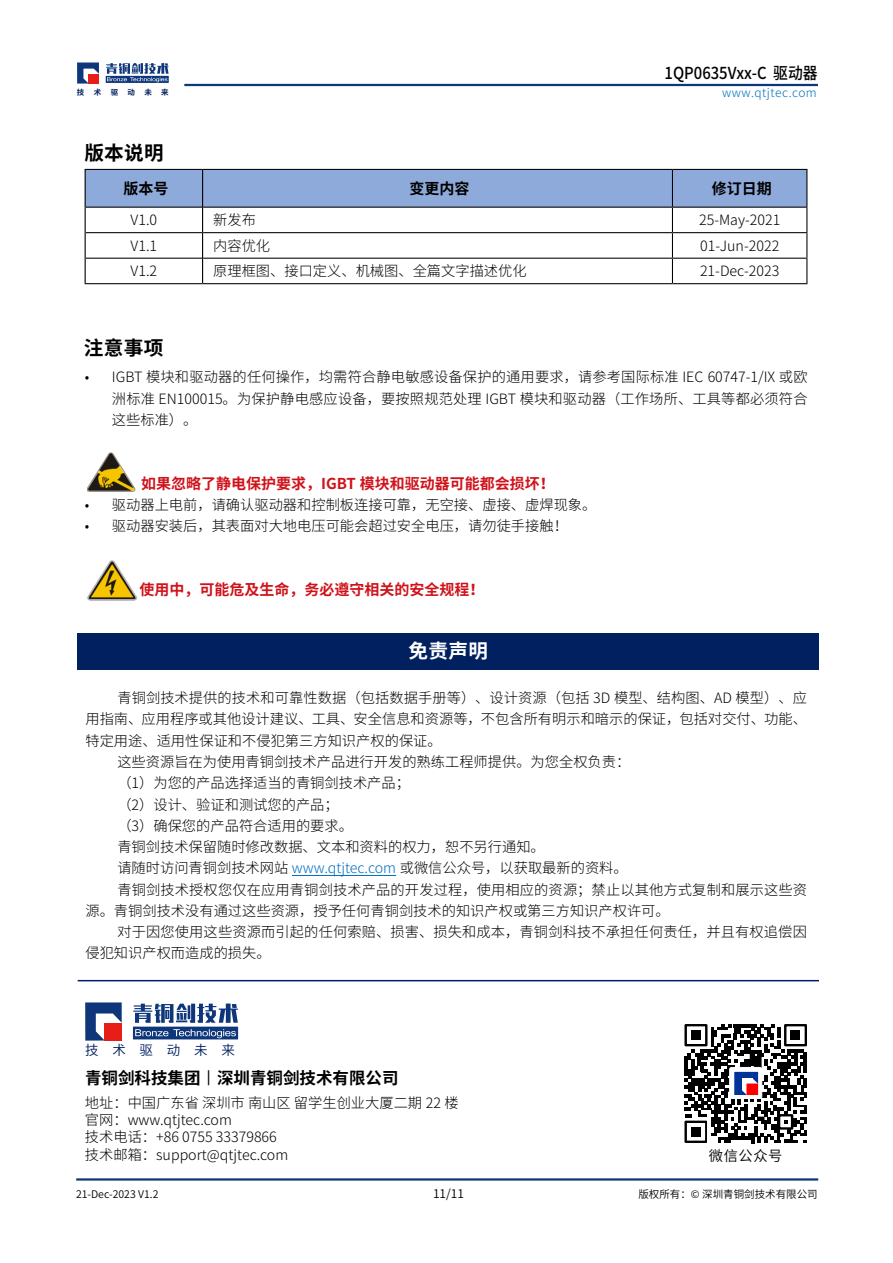
<style>
.page{position:relative;width:893px;height:1263px;background:#fff}
.page>*{position:absolute;margin:0;border:0;box-sizing:border-box;transform-origin:0 0}
.t1{font:700 19.5px "Source Han Sans CN";letter-spacing:.01em;color:#000}
.t2{font:700 19.5px "Source Han Sans CN";color:#fff}
.t3{font:700 16.5px "Source Han Sans CN";color:#000}
.t4{font:500 16.5px "Source Han Sans CN";color:#000;scale:.9 1}
.t5{font:700 15px "Source Han Sans CN";color:#d0121b}
.t6{font:700 15px "Source Han Sans CN";color:#000}
.t7{font:300 14.25px/17.1px "Source Han Sans CN";color:#000;text-align:justify}
.t8{font:14.25px "Source Han Sans CN";letter-spacing:.04em;color:#000}
.t9{font:13.5px "Source Han Sans CN";letter-spacing:1.02em;color:#002060}
.t10{font:300 12px "Source Han Sans CN";letter-spacing:.045em;color:#0070c0}
.t11{font:12px "Source Han Sans CN";color:#000}
.t12{font:10.5px "Source Han Sans CN";color:#000}
.t13{font:700 7.5px "Source Han Sans CN";color:#002060}
.s1{color:#0070c0}
.s2{font-weight:400}
</style>
<div class="page">
<hr style="left:184px;top:84px;width:634px;height:2px;background:#0d3777">
<svg style="left:77px;top:63px;width:22px;height:21px"></svg>
<svg style="left:106px;top:63px;width:63px;height:20px"></svg>
<hr style="left:76px;top:1178px;width:742px;height:2px;background:#0d3777">
<hr style="left:672px;top:283px;width:135px;height:1px;background:#000">
<hr style="left:85px;top:283px;width:118px;height:1px;background:#000">
<hr style="left:203px;top:283px;width:469px;height:1px;background:#000">
<svg style="left:85px;top:169px;width:722px;height:114px"></svg>
<hr style="left:292px;top:875px;width:104px;height:1px;background:#0070c0">
<hr style="left:78px;top:980px;width:741px;height:1px;background:#002060">
<svg style="left:85px;top:1002px;width:37px;height:38px"></svg>
<svg style="left:133px;top:1003px;width:105px;height:36px"></svg>
<svg style="left:684px;top:1024px;width:123px;height:119px"></svg>
<img style="left:87px;top:452px;width:49px;height:40px">
<img style="left:87px;top:560px;width:50px;height:41px">
<div style="left:78px;top:633px;width:741px;height:37px;background:#002060"></div>
<p class="t4" style="left:665px;top:63px;width:172px">1QP0635Vxx-C 驱动器</p>
<p class="t13" style="left:77px;top:88px;width:9px">技</p>
<p class="t13" style="left:94px;top:88px;width:9px">术</p>
<p class="t13" style="left:111px;top:88px;width:9px">驱</p>
<p class="t13" style="left:128px;top:88px;width:9px">动</p>
<p class="t13" style="left:144px;top:88px;width:9px">未</p>
<p class="t13" style="left:161px;top:88px;width:9px">来</p>
<p class="t10" style="left:722px;top:85px;width:96px">www.qtjtec.com</p>
<h1 class="t1" style="left:84px;top:142px;width:81px">版本说明</h1>
<p class="t6" style="left:123px;top:180px;width:46px">版本号</p>
<p class="t6" style="left:410px;top:180px;width:61px">变更内容</p>
<p class="t6" style="left:712px;top:180px;width:61px">修订日期</p>
<p class="t7" style="left:131px;top:212px;width:28px">V1.0</p>
<p class="t7" style="left:213px;top:212px;width:44px">新发布</p>
<p class="t7" style="left:699px;top:212px;width:83px">25-May-2021</p>
<p class="t7" style="left:131px;top:237px;width:28px">V1.1</p>
<p class="t7" style="left:213px;top:237px;width:58px">内容优化</p>
<p class="t7" style="left:700px;top:237px;width:81px">01-Jun-2022</p>
<p class="t7" style="left:131px;top:263px;width:28px">V1.2</p>
<p class="t7" style="left:213px;top:263px;width:315px">原理框图、接口定义、机械图、全篇文字描述优化</p>
<p class="t7" style="left:700px;top:263px;width:81px">21-Dec-2023</p>
<h1 class="t1" style="left:84px;top:337px;width:81px">注意事项</h1>
<p class="t7" style="left:112px;top:367px;width:697px;line-height:21.3px;text-indent:-27px">• IGBT 模块和驱动器的任何操作，均需符合静电敏感设备保护的通用要求，请参考国际标准 IEC 60747-1/IX 或欧洲标准 EN100015。为保护静电感应设备，要按照规范处理 IGBT 模块和驱动器（工作场所、工具等都必须符合这些标准）。</p>
<p class="t5" style="left:141px;top:475px;width:415px">如果忽略了静电保护要求，IGBT 模块和驱动器可能都会损坏！</p>
<p class="t7" style="left:85px;top:496px;width:513px">• 驱动器上电前，请确认驱动器和控制板连接可靠，无空接、虚接、虚焊现象。</p>
<p class="t7" style="left:85px;top:518px;width:485px">• 驱动器安装后，其表面对大地电压可能会超过安全电压，请勿徒手接触！</p>
<p class="t5" style="left:139px;top:581px;width:347px">使用中，可能危及生命，务必遵守相关的安全规程！</p>
<h1 class="t2" style="left:409px;top:639px;width:81px">免责声明</h1>
<p class="t7" style="left:117px;top:690px;width:691px">青铜剑技术提供的技术和可靠性数据（包括数据手册等）、设计资源（包括 3D 模型、结构图、AD 模型）、应</p>
<p class="t7" style="left:85px;top:711px;width:723px">用指南、应用程序或其他设计建议、工具、安全信息和资源等，不包含所有明示和暗示的保证，包括对交付、功能、</p>
<p class="t7" style="left:85px;top:732px;width:358px">特定用途、适用性保证和不侵犯第三方知识产权的保证。</p>
<p class="t7" style="left:117px;top:753px;width:515px">这些资源旨在为使用青铜剑技术产品进行开发的熟练工程师提供。为您全权负责：</p>
<p class="t7" style="left:117px;top:775px;width:294px">（1）为您的产品选择适当的青铜剑技术产品；</p>
<p class="t7" style="left:117px;top:796px;width:223px">（2）设计、验证和测试您的产品；</p>
<p class="t7" style="left:117px;top:817px;width:237px">（3）确保您的产品符合适用的要求。</p>
<p class="t7" style="left:117px;top:839px;width:429px">青铜剑技术保留随时修改数据、文本和资料的权力，恕不另行通知。</p>
<p class="t7" style="left:117px;top:860px;width:512px">请随时访问青铜剑技术网站 <span class="s1">www.qtjtec.com</span> 或微信公众号，以获取最新的资料。</p>
<p class="t7" style="left:117px;top:881px;width:691px">青铜剑技术授权您仅在应用青铜剑技术产品的开发过程，使用相应的资源；禁止以其他方式复制和展示这些资</p>
<p class="t7" style="left:85px;top:902px;width:586px">源。青铜剑技术没有通过这些资源，授予任何青铜剑技术的知识产权或第三方知识产权许可。</p>
<p class="t7" style="left:117px;top:924px;width:691px">对于因您使用这些资源而引起的任何索赔、损害、损失和成本，青铜剑科技不承担任何责任，并且有权追偿因</p>
<p class="t7" style="left:85px;top:945px;width:187px">侵犯知识产权而造成的损失。</p>
<p class="t9" style="left:85px;top:1043px;width:151px">技术驱动未来</p>
<p class="t3" style="left:85px;top:1068px;width:315px">青铜剑科技集团<span class="s2">丨</span>深圳青铜剑技术有限公司</p>
<p class="t7" style="left:85px;top:1095px;width:375px;text-align:left">地址：中国广东省深圳市南山区留学生创业大厦二期 22 楼官网：www.qtjtec.com<br>技术电话：+86 0755 33379866<br>技术邮箱：support@qtjtec.com</p>
<p class="t8" style="left:709px;top:1148px;width:75px">微信公众号</p>
<p class="t12" style="left:76px;top:1188px;width:84px">21-Dec-2023 V1.2</p>
<p class="t11" style="left:433px;top:1187px;width:33px">11/11</p>
<p class="t12" style="left:638px;top:1188px;width:181px">版权所有：© 深圳青铜剑技术有限公司</p>
</div>
